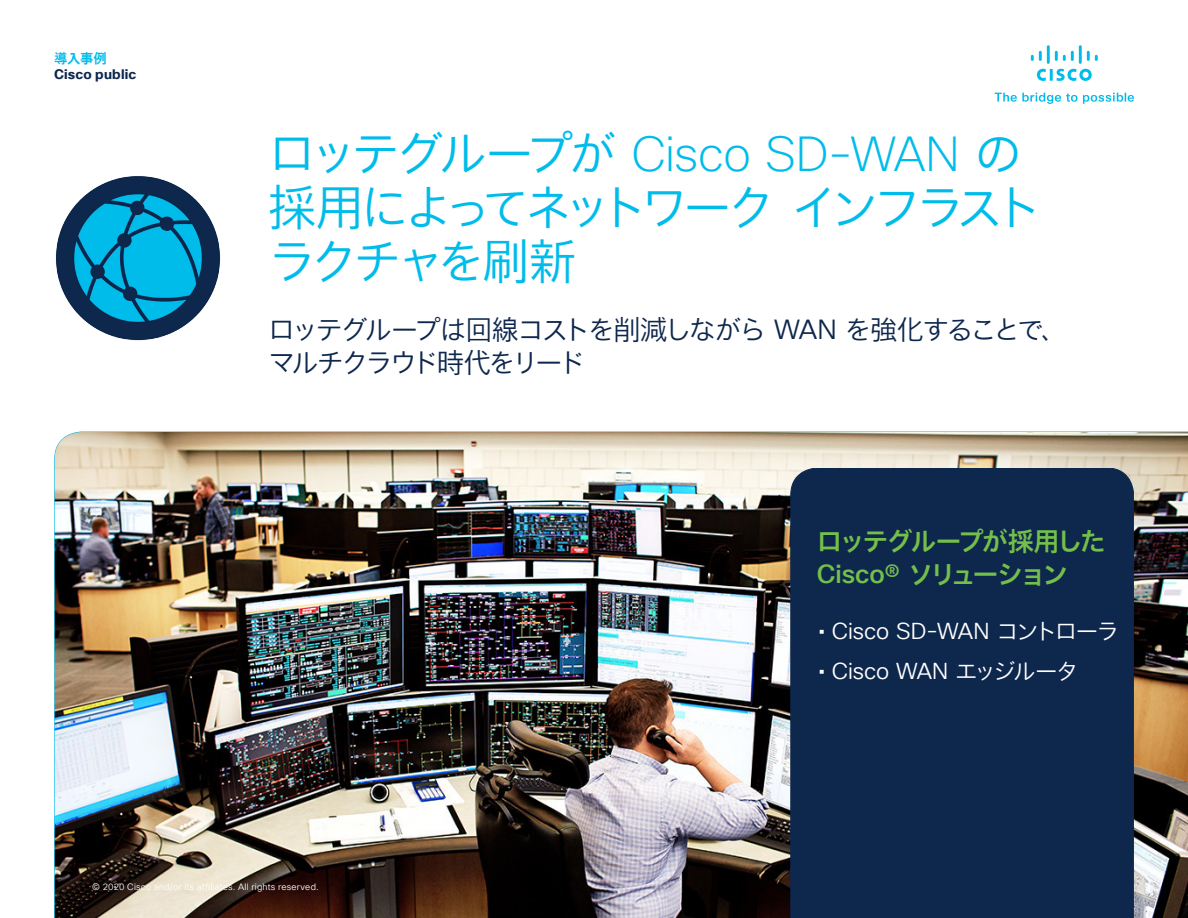
<style>
.page{position:relative;width:1188px;height:918px;background:#fff}
.page>*{position:absolute;margin:0;border:0;box-sizing:border-box;transform-origin:0 0}
.Paragraph_Style7{font:48px/53.8px "Cisco Sans JPN Light";letter-spacing:-.125em;color:#00bcea}
.Paragraph_Style1{font:27px/33px "Cisco Sans JPN Light";letter-spacing:-.1em;color:#0d274d}
.Paragraph_Style2{font:25.5px/33px "Cisco Sans JPN Medium";letter-spacing:-.085em;color:#74be4a}
.Paragraph_Style4{font:22.5px "Cisco Sans TT Light";letter-spacing:-.005em;color:#fff}
.Paragraph_Style5{font:22.5px "Cisco Sans TT Light";letter-spacing:-.005em;color:#fff}
.t1{font:700 13.5px "Cisco Sans TT";letter-spacing:.01em;color:#0d274d}
.t2{font:13.5px "Cisco Sans JPN Bold";color:#00bcea}
.Paragraph_Style1-2{font:9px "Cisco Sans TT Light";letter-spacing:.025em;color:#fff}
.s1{font-family:"Cisco Sans TT";font-weight:200}
.s2{font-family:"Cisco Sans TT Light"}
.s3{font-family:"Cisco Sans TT";font-weight:500}
.s4{font-family:"Cisco Sans TT"}
.s5{font-family:"Cisco Sans JPN Light"}
</style>
<div class="page">
<img style="left:55px;top:432px;width:1133px;height:486px">
<div style="left:791px;top:468px;width:343px;height:450px;background:#0d274d"></div>
<img style="left:56px;top:176px;width:164px;height:165px">
<svg style="left:995px;top:93px;width:82px;height:11px"></svg>
<svg style="left:1083px;top:93px;width:51px;height:11px"></svg>
<svg style="left:1031px;top:45px;width:67px;height:36px"></svg>
<h3 class="t2" style="left:54px;top:49px;width:55px">導入事例</h3>
<h3 class="t1" style="left:54px;top:66px;width:84px">Cisco public</h3>
<p class="Paragraph_Style7" style="left:268px;top:130px;width:777px">ロッテグループが <span class="s1">Cisco SD-WAN</span> の採用によってネットワークインフラストラクチャを刷新</p>
<p class="Paragraph_Style1" style="left:268px;top:314px;width:801px">ロッテグループは回線コストを削減しながら <span class="s2">WAN</span> を強化することで、マルチクラウド時代をリード</p>
<p class="Paragraph_Style2" style="left:817px;top:525px;width:290px">ロッテグループが採用した<br><span class="s3">Cisco®</span> ソリューション</p>
<p class="Paragraph_Style4" style="left:818px;top:617px;width:302px"><span class="s4">•</span> Cisco SD-WAN <span class="s5">コントローラ</span></p>
<p class="Paragraph_Style5" style="left:818px;top:656px;width:262px"><span class="s4">•</span> Cisco WAN <span class="s5">エッジルータ</span></p>
<p class="Paragraph_Style1-2" style="left:92px;top:881px;width:228px">© 2020 Cisco and/or its affiliates. All rights reserved.</p>
</div>
